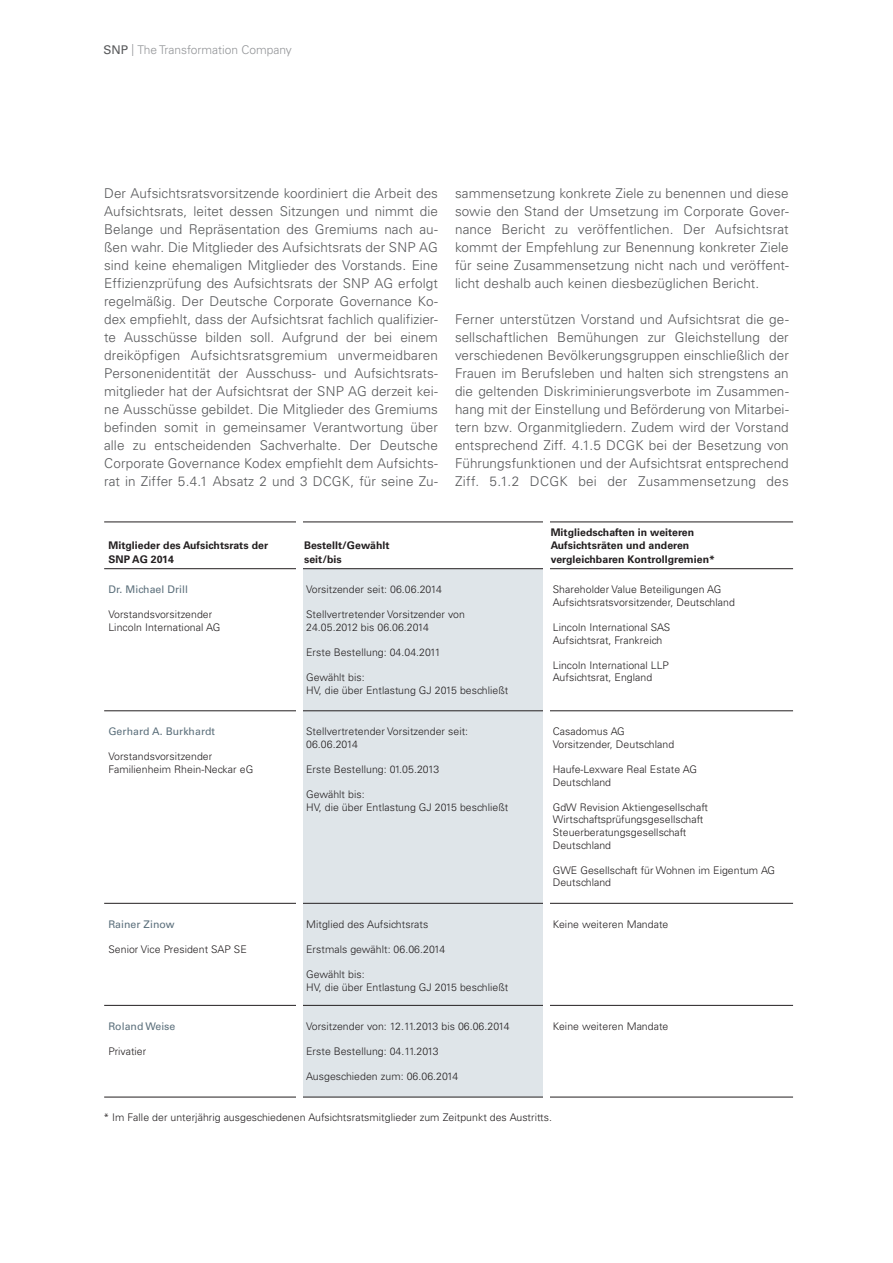
<style>
.page{position:relative;width:893px;height:1263px;background:#fff}
.page>*{position:absolute;margin:0;border:0;box-sizing:border-box;transform-origin:0 0}
.t1{font:300 13.5px/18px "Univers LT Std";letter-spacing:.005em;color:#57585a;text-align:justify}
.t2{font:300 12px "Univers LT Std";color:#939598}
.t3{font:300 10.5px/12.6px "Univers LT Std";letter-spacing:.005em;color:#231f20}
.t4{font:700 10.5px/13.5px "Univers LT Std";letter-spacing:.005em;color:#231f20}
.t5{font:10.5px "Univers LT Std";letter-spacing:.005em;color:#5b6f7b}
.s1{font-weight:400;color:#57585a}
</style>
<div class="page">
<svg style="left:104px;top:522px;width:689px;height:575px"></svg>
<svg style="left:104px;top:569px;width:193px;height:528px"></svg>
<div style="left:303px;top:569px;width:240px;height:528px;background:#dfe5e9"></div>
<hr style="left:300px;top:710px;width:246px;height:1px;background:#231f20">
<hr style="left:300px;top:903px;width:246px;height:1px;background:#231f20">
<hr style="left:104px;top:1097px;width:196px;height:1px;background:#231f20">
<hr style="left:546px;top:1097px;width:247px;height:1px;background:#231f20">
<hr style="left:300px;top:1005px;width:246px;height:1px;background:#231f20">
<hr style="left:300px;top:1097px;width:246px;height:1px;background:#231f20">
<hr style="left:104px;top:521px;width:196px;height:1px;background:#231f20">
<hr style="left:300px;top:521px;width:246px;height:1px;background:#231f20">
<hr style="left:546px;top:521px;width:247px;height:1px;background:#231f20">
<hr style="left:104px;top:568px;width:196px;height:1px;background:#231f20">
<hr style="left:300px;top:568px;width:246px;height:1px;background:#231f20">
<hr style="left:546px;top:568px;width:247px;height:1px;background:#231f20">
<hr style="left:104px;top:710px;width:196px;height:1px;background:#231f20">
<hr style="left:104px;top:903px;width:196px;height:1px;background:#231f20">
<hr style="left:104px;top:1005px;width:196px;height:1px;background:#231f20">
<hr style="left:546px;top:710px;width:247px;height:1px;background:#231f20">
<hr style="left:546px;top:903px;width:247px;height:1px;background:#231f20">
<hr style="left:546px;top:1005px;width:247px;height:1px;background:#231f20">
<div style="left:297px;top:516px;width:6px;height:592px;background:#fff"></div>
<div style="left:543px;top:516px;width:7px;height:592px;background:#fff"></div>
<p class="t2" style="left:103px;top:43px;width:190px"><span class="s1">SNP</span> | The Transformation Company</p>
<p class="t1" style="left:104px;top:184px;width:335px">Der Aufsichtsratsvorsitzende koordiniert die Arbeit des Aufsichtsrats, leitet dessen Sitzungen und nimmt die Belange und Repräsentation des Gremiums nach au&shy;ßen wahr. Die Mitglieder des Aufsichtsrats der SNP AG sind keine ehemaligen Mitglieder des Vorstands. Eine Effizienzprüfung des Aufsichtsrats der SNP AG erfolgt regelmäßig. Der Deutsche Corporate Governance Ko&shy;dex empfiehlt, dass der Aufsichtsrat fachlich qualifizier&shy;te Ausschüsse bilden soll. Aufgrund der bei einem dreiköpfigen Aufsichtsratsgremium unvermeidbaren Personenidentität der Ausschuss- und Aufsichtsrats&shy;mitglieder hat der Aufsichtsrat der SNP AG derzeit kei&shy;ne Ausschüsse gebildet. Die Mitglieder des Gremiums befinden somit in gemeinsamer Verantwortung über alle zu entscheidenden Sachverhalte. Der Deutsche Corporate Governance Kodex empfiehlt dem Aufsichts&shy;rat in Ziffer 5.4.1 Absatz 2 und 3 DCGK, für seine Zu-</p>
<p class="t1" style="left:455px;top:184px;width:335px">sammensetzung konkrete Ziele zu benennen und diese sowie den Stand der Umsetzung im Corporate Gover&shy;nance Bericht zu veröffentlichen. Der Aufsichtsrat kommt der Empfehlung zur Benennung konkreter Ziele für seine Zusammensetzung nicht nach und veröffent&shy;licht deshalb auch keinen diesbezüglichen Bericht.</p>
<p class="t1" style="left:455px;top:310px;width:335px">Ferner unterstützen Vorstand und Aufsichtsrat die ge&shy;sellschaftlichen Bemühungen zur Gleichstellung der verschiedenen Bevölkerungsgruppen einschließlich der Frauen im Berufsleben und halten sich strengstens an die geltenden Diskriminierungsverbote im Zusammen&shy;hang mit der Einstellung und Beförderung von Mitarbei&shy;tern bzw. Organmitgliedern. Zudem wird der Vorstand entsprechend Ziff. 4.1.5 DCGK bei der Besetzung von Führungsfunktionen und der Aufsichtsrat entsprechend Ziff. 5.1.2 DCGK bei der Zusammensetzung des</p>
<p class="t4" style="left:108px;top:539px;width:161px">Mitglieder des Aufsichtsrats der<br>SNP AG 2014</p>
<p class="t4" style="left:304px;top:539px;width:87px">Bestellt/Gewählt seit/bis</p>
<p class="t5" style="left:108px;top:583px;width:81px">Dr. Michael Drill</p>
<p class="t3" style="left:108px;top:608px;width:113px">Vorstandsvorsitzender<br>Lincoln International AG</p>
<p class="t3" style="left:306px;top:583px;width:137px">Vorsitzender seit: 06.06.2014</p>
<p class="t3" style="left:306px;top:608px;width:160px">Stellvertretender Vorsitzender von<br>24.05.2012 bis 06.06.2014</p>
<p class="t3" style="left:306px;top:646px;width:136px">Erste Bestellung: 04.04.2011</p>
<p class="t3" style="left:306px;top:671px;width:204px">Gewählt bis:<br>HV, die über Entlastung GJ 2015 beschließt</p>
<p class="t5" style="left:108px;top:725px;width:108px">Gerhard A. Burkhardt</p>
<p class="t3" style="left:108px;top:750px;width:146px">Vorstandsvorsitzender<br>Familienheim Rhein-Neckar eG</p>
<p class="t3" style="left:306px;top:725px;width:164px">Stellvertretender Vorsitzender seit:<br>06.06.2014</p>
<p class="t3" style="left:306px;top:763px;width:135px">Erste Bestellung: 01.05.2013</p>
<p class="t3" style="left:306px;top:788px;width:204px">Gewählt bis:<br>HV, die über Entlastung GJ 2015 beschließt</p>
<p class="t5" style="left:108px;top:918px;width:68px">Rainer Zinow</p>
<p class="t3" style="left:108px;top:943px;width:140px">Senior Vice President SAP SE</p>
<p class="t3" style="left:306px;top:918px;width:124px">Mitglied des Aufsichtsrats</p>
<p class="t3" style="left:306px;top:943px;width:141px">Erstmals gewählt: 06.06.2014</p>
<p class="t3" style="left:306px;top:968px;width:204px">Gewählt bis:<br>HV, die über Entlastung GJ 2015 beschließt</p>
<p class="t5" style="left:108px;top:1020px;width:69px">Roland Weise</p>
<p class="t3" style="left:108px;top:1045px;width:39px">Privatier</p>
<p class="t3" style="left:306px;top:1020px;width:205px">Vorsitzender von: 12.11.2013 bis 06.06.2014</p>
<p class="t3" style="left:306px;top:1045px;width:134px">Erste Bestellung: 04.11.2013</p>
<p class="t3" style="left:306px;top:1070px;width:154px">Ausgeschieden zum: 06.06.2014</p>
<p class="t4" style="left:551px;top:525px;width:166px">Mitgliedschaften in weiteren<br>Aufsichtsräten und anderen vergleichbaren Kontrollgremien*</p>
<p class="t3" style="left:553px;top:583px;width:184px">Shareholder Value Beteiligungen AG<br>Aufsichtsratsvorsitzender, Deutschland</p>
<p class="t3" style="left:553px;top:621px;width:119px">Lincoln International SAS<br>Aufsichtsrat, Frankreich</p>
<p class="t3" style="left:553px;top:659px;width:118px">Lincoln International LLP<br>Aufsichtsrat, England</p>
<p class="t3" style="left:553px;top:725px;width:123px">Casadomus AG<br>Vorsitzender, Deutschland</p>
<p class="t3" style="left:553px;top:763px;width:146px">Haufe-Lexware Real Estate AG<br>Deutschland</p>
<p class="t3" style="left:553px;top:801px;width:157px">GdW Revision Aktiengesellschaft<br>Wirtschaftsprüfungsgesellschaft<br>Steuerberatungsgesellschaft<br>Deutschland</p>
<p class="t3" style="left:553px;top:864px;width:224px">GWE Gesellschaft für Wohnen im Eigentum AG<br>Deutschland</p>
<p class="t3" style="left:553px;top:918px;width:117px">Keine weiteren Mandate</p>
<p class="t3" style="left:553px;top:1020px;width:117px">Keine weiteren Mandate</p>
<p class="t3" style="left:103px;top:1111px;width:450px">* Im Falle der unterjährig ausgeschiedenen Aufsichtsratsmitglieder zum Zeitpunkt des Austritts.</p>
</div>
